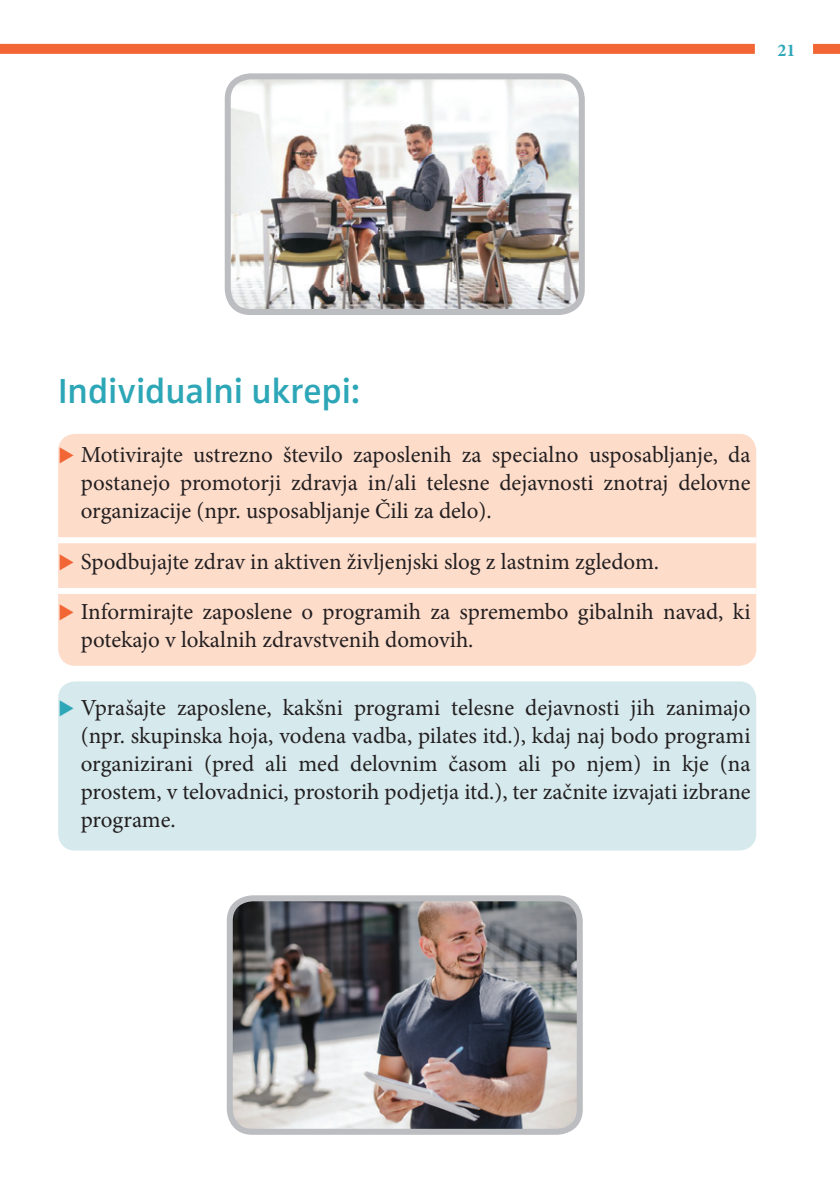
<style>
.page{position:relative;width:840px;height:1191px;background:#fff}
.page>*{position:absolute;margin:0;border:0;box-sizing:border-box;transform-origin:0 0}
.t1{font:600 36px "Zwo Pro";color:#2da7b7}
.t2{font:23px/28px "Minion Pro";color:#231f20;text-align:justify}
.t3{font:700 18px "Minion Pro";color:#2da7b7}
.s1{font-family:"Zwo Pro";font-weight:700;font-size:22px;color:#f26636}
.s2{font-family:"Zwo Pro";font-weight:700;font-size:22px;color:#2da7b7}
</style>
<div class="page">
<div style="left:0;top:44px;width:754px;height:10px;background:#f26636"></div>
<div style="left:812px;top:44px;width:27px;height:10px;background:#f26636"></div>
<img style="left:232px;top:80px;width:349px;height:228px">
<div style="left:225px;top:73px;width:359px;height:242px;border:6px solid #bcbdc0;border-radius:23px"></div>
<div style="left:58px;top:681px;width:697px;height:169px;background:#d6e9ed;border-radius:17px"></div>
<div style="left:58px;top:434px;width:697px;height:232px;background:#fddcca;border-radius:17px"></div>
<div style="left:58px;top:537px;width:697px;height:6px;background:#fff"></div>
<div style="left:58px;top:588px;width:697px;height:6px;background:#fff"></div>
<img style="left:233px;top:902px;width:346px;height:229px">
<div style="left:227px;top:895px;width:355px;height:239px;border:6px solid #bcbdc0;border-radius:23px"></div>
<p class="t3" style="left:777px;top:37px;width:19px">21</p>
<h1 class="t1" style="left:58px;top:370px;width:303px">Individualni ukrepi:</h1>
<p class="t2" style="left:81px;top:441px;width:671px;text-indent:-23px"><span class="s1">▶</span> Motivirajte ustrezno število zaposlenih za specialno usposabljanje, da postanejo promotorji zdravja in/ali telesne dejavnosti znotraj delovne organizacije (npr. usposabljanje Čili za delo).</p>
<p class="t2" style="left:58px;top:547px;width:602px"><span class="s1">▶</span> Spodbujajte zdrav in aktiven življenjski slog z lastnim zgledom.</p>
<p class="t2" style="left:81px;top:598px;width:670px;text-indent:-23px"><span class="s1">▶</span> Informirajte zaposlene o programih za spremembo gibalnih navad, ki potekajo v lokalnih zdravstvenih domovih.</p>
<p class="t2" style="left:81px;top:693px;width:671px;text-indent:-23px"><span class="s2">▶</span> Vprašajte zaposlene, kakšni programi telesne dejavnosti jih zanimajo (npr. skupinska hoja, vodena vadba, pilates itd.), kdaj naj bodo programi organizirani (pred ali med delovnim časom ali po njem) in kje (na prostem, v telovadnici, prostorih podjetja itd.), ter začnite izvajati izbrane programe.</p>
</div>
